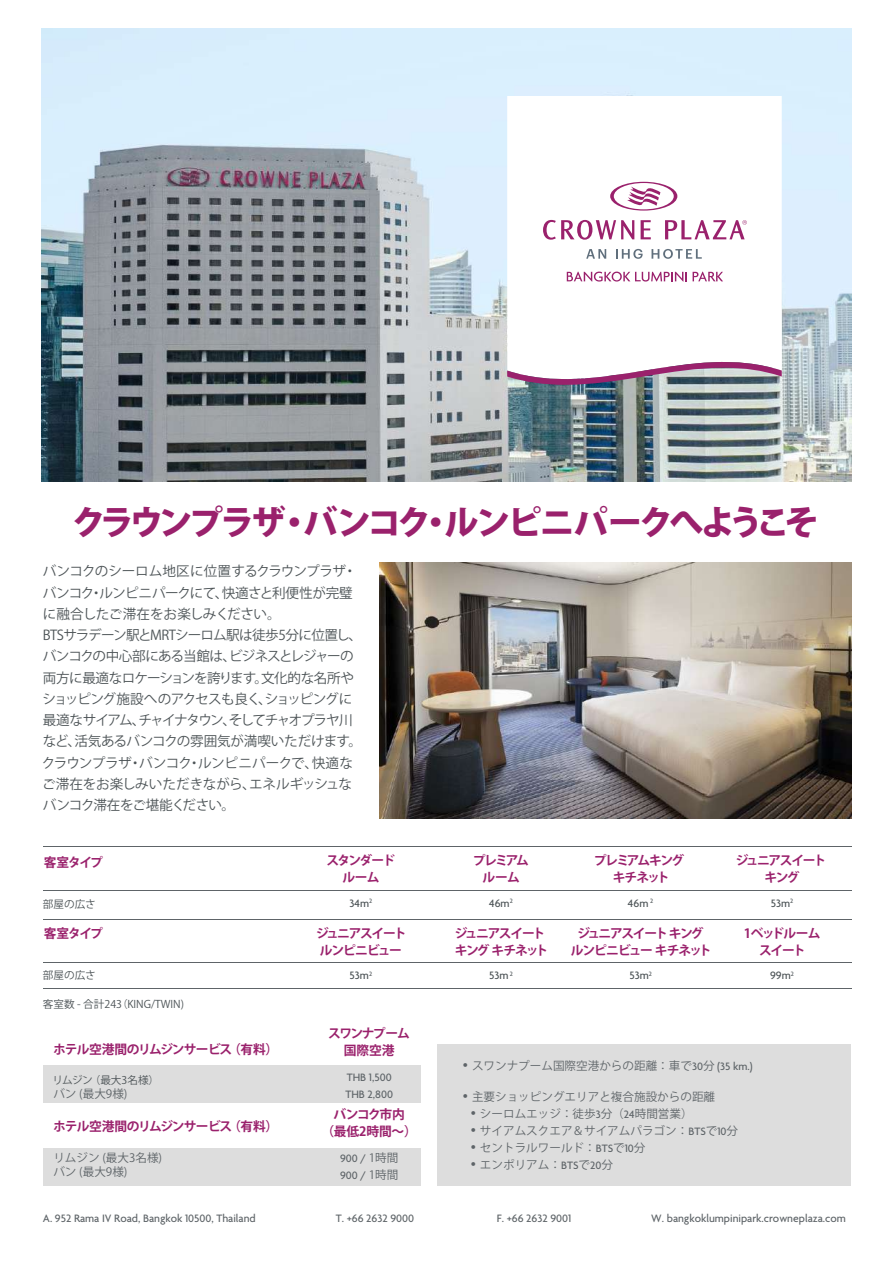
<style>
.page{position:relative;width:893px;height:1263px;background:#fff}
.page>*{position:absolute;margin:0;border:0;box-sizing:border-box;transform-origin:0 0}
.t1{font:800 34.05px "Koz Go Pr 6 N";letter-spacing:-.095em;color:#9a216c}
.t2{font:13.65px/21.3px "Koz Go Pr 6 N";letter-spacing:-.045em;color:#4d5457}
.t3{font:700 12.75px/17px "Koz Go Pr 6 N";letter-spacing:-.13em;color:#9a216c;text-align:center}
.t4{font:700 12.75px "Koz Go Pr 6 N";letter-spacing:-.07em;color:#9a216c}
.t5{font:700 12.75px/17px "Koz Go Pr 6 N";letter-spacing:-.09em;color:#9a216c;text-align:center}
.t6{font:700 12.75px/17px "Koz Go Pr 6 N";letter-spacing:-.11em;color:#9a216c;text-align:center}
.t7{font:700 12.75px/17px "Koz Go Pr 6 N";letter-spacing:-.01em;color:#9a216c;text-align:center}
.t8{font:700 12.75px/17px "Koz Go Pr 6 N";letter-spacing:-.06em;color:#9a216c;text-align:center}
.t9{font:700 12.75px/17px "Koz Go Pr 6 N";letter-spacing:-.12em;color:#9a216c;text-align:center}
.t10{font:11.55px/14px "Koz Go Pr 6 N";color:#5e6468}
.t11{font:500 11.55px/17px "Agenda";color:#5e6468}
.t12{font:500 11.55px "Agenda";color:#4d5457}
.t13{font:10.65px "Koz Go Pr 6 N";color:#4d5457}
.s1{font-family:"Koz Go Pr 6 N";font-weight:400}
.s2{font-size:16.95px}
.s3{font-family:"Agenda";font-weight:500}
</style>
<div class="page">
<div style="left:43px;top:1066px;width:377px;height:37px;background:#ddd"></div>
<div style="left:43px;top:1148px;width:377px;height:37px;background:#ddd"></div>
<img style="left:42px;top:29px;width:809px;height:453px">
<hr style="left:43px;top:846px;width:809px;height:1px;background:#5e6468">
<hr style="left:43px;top:890px;width:809px;height:1px;background:#5e6468">
<svg style="left:507px;top:96px;width:275px;height:245px"></svg>
<svg style="left:507px;top:341px;width:275px;height:44px"></svg>
<svg style="left:567px;top:272px;width:120px;height:10px"></svg>
<svg style="left:693px;top:272px;width:30px;height:9px"></svg>
<svg style="left:586px;top:249px;width:20px;height:10px"></svg>
<svg style="left:616px;top:249px;width:27px;height:10px"></svg>
<svg style="left:652px;top:249px;width:50px;height:10px"></svg>
<svg style="left:543px;top:182px;width:204px;height:58px"></svg>
<img style="left:379px;top:563px;width:472px;height:255px">
<div style="left:438px;top:1044px;width:413px;height:141px;background:#ddd"></div>
<hr style="left:43px;top:919px;width:809px;height:1px;background:#5e6468">
<hr style="left:43px;top:962px;width:809px;height:1px;background:#5e6468">
<hr style="left:43px;top:988px;width:809px;height:1px;background:#5e6468">
<h1 class="t1" style="left:72px;top:503px;width:748px">クラウンプラザ・バンコク・ルンピニパークへようこそ</h1>
<p class="t2" style="left:42px;top:561px;width:322px">バンコクのシーロム地区に位置するクラウンプラザ・バンコク・ルンピニパークにて、快適さと利便性が完璧に融合したご滞在をお楽しみください。<br>BTSサラデーン駅とMRTシーロム駅は徒歩5分に位置し、バンコクの中心部にある当館は、ビジネスとレジャーの両方に最適なロケーションを誇ります。文化的な名所やショッピング施設へのアクセスも良く、ショッピングに最適なサイアム、チャイナタウン、そしてチャオプラヤ川など、活気あるバンコクの雰囲気が満喫いただけます。クラウンプラザ・バンコク・ルンピニパークで、快適なご滞在をお楽しみいただきながら、エネルギッシュなバンコク滞在をご堪能ください。</p>
<p class="t5" style="left:44px;top:854px;width:61px">客室タイプ</p>
<p class="t13" style="left:43px;top:898px;width:54px">部屋の広さ</p>
<p class="t5" style="left:44px;top:925px;width:61px">客室タイプ</p>
<p class="t13" style="left:43px;top:969px;width:54px">部屋の広さ</p>
<p class="t13" style="left:43px;top:998px;width:143px">客室数 - 合計243（KING/TWIN)</p>
<p class="t4" style="left:53px;top:1042px;width:227px">ホテル空港間のリムジンサービス （有料）</p>
<p class="t13" style="left:52px;top:1074px;width:108px">リムジン （最大3名様）</p>
<p class="t10" style="left:53px;top:1087px;width:76px">バン (最大9様)</p>
<p class="t4" style="left:53px;top:1119px;width:227px">ホテル空港間のリムジンサービス （有料）</p>
<p class="t10" style="left:53px;top:1151px;width:110px">リムジン (最大3名様)バン (最大9様)</p>
<p class="t3" style="left:326px;top:852px;width:70px">スタンダードルーム</p>
<p class="t12" style="left:350px;top:897px;width:24px">34m<sup>2</sup></p>
<p class="t5" style="left:316px;top:925px;width:92px">ジュニアスイートルンピニビュー</p>
<p class="t12" style="left:350px;top:969px;width:24px">53m<sup>2</sup></p>
<p class="t8" style="left:328px;top:1025px;width:84px">スワンナプーム国際空港</p>
<p class="t11" style="left:345px;top:1069px;width:49px">THB 1,500<br>THB 2,800</p>
<p class="t7" style="left:322px;top:1106px;width:97px">バンコク市内<br>（最低2時間～）</p>
<p class="t11" style="left:340px;top:1150px;width:60px">900 / <span class="s1">1時間<br></span>900 / <span class="s1">1時間</span></p>
<p class="t9" style="left:473px;top:852px;width:58px">プレミアムルーム</p>
<p class="t3" style="left:594px;top:852px;width:92px">プレミアムキングキチネット</p>
<p class="t3" style="left:736px;top:852px;width:92px">ジュニアスイートキング</p>
<p class="t12" style="left:489px;top:897px;width:25px">46m<sup>2</sup></p>
<p class="t12" style="left:628px;top:897px;width:27px">46m <sup>2</sup></p>
<p class="t12" style="left:771px;top:897px;width:24px">53m<sup>2</sup></p>
<p class="t3" style="left:455px;top:925px;width:95px;text-align:left">ジュニアスイートキング キチネット</p>
<p class="t12" style="left:489px;top:969px;width:25px">53m <sup>2</sup></p>
<p class="t6" style="left:571px;top:925px;width:142px">ジュニアスイート キングルンピニビュー キチネット</p>
<p class="t12" style="left:629px;top:969px;width:24px">53m<sup>2</sup></p>
<p class="t5" style="left:744px;top:925px;width:78px">1ベッドルームスイート</p>
<p class="t12" style="left:770px;top:969px;width:25px">99m<sup>2</sup></p>
<p class="t10" style="left:463px;top:1059px;width:291px"><span class="s2">•</span> スワンナプーム国際空港からの距離：車で<span class="s3">30</span>分 <span class="s3">(35 km.)</span></p>
<p class="t10" style="left:463px;top:1089px;width:254px"><span class="s2">•</span> 主要ショッピングエリアと複合施設からの距離</p>
<p class="t10" style="left:471px;top:1106px;width:223px"><span class="s2">•</span> シーロムエッジ：徒歩<span class="s3">3</span>分（<span class="s3">24</span>時間営業）</p>
<p class="t10" style="left:471px;top:1123px;width:269px"><span class="s2">•</span> サイアムスクエア＆サイアムパラゴン：<span class="s3">BTS</span>で<span class="s3">10</span>分</p>
<p class="t10" style="left:471px;top:1140px;width:176px"><span class="s2">•</span> セントラルワールド：<span class="s3">BTS</span>で<span class="s3">10</span>分</p>
<p class="t10" style="left:471px;top:1157px;width:144px"><span class="s2">•</span> エンポリアム：<span class="s3">BTS</span>で<span class="s3">20</span>分</p>
<p class="t11" style="left:43px;top:1210px;width:215px">A. 952 Rama IV Road, Bangkok 10500, Thailand</p>
<p class="t11" style="left:336px;top:1210px;width:80px">T. +66 2632 9000</p>
<p class="t11" style="left:497px;top:1210px;width:76px">F. +66 2632 9001</p>
<p class="t11" style="left:651px;top:1210px;width:196px">W. bangkoklumpinipark.crowneplaza.com</p>
</div>
